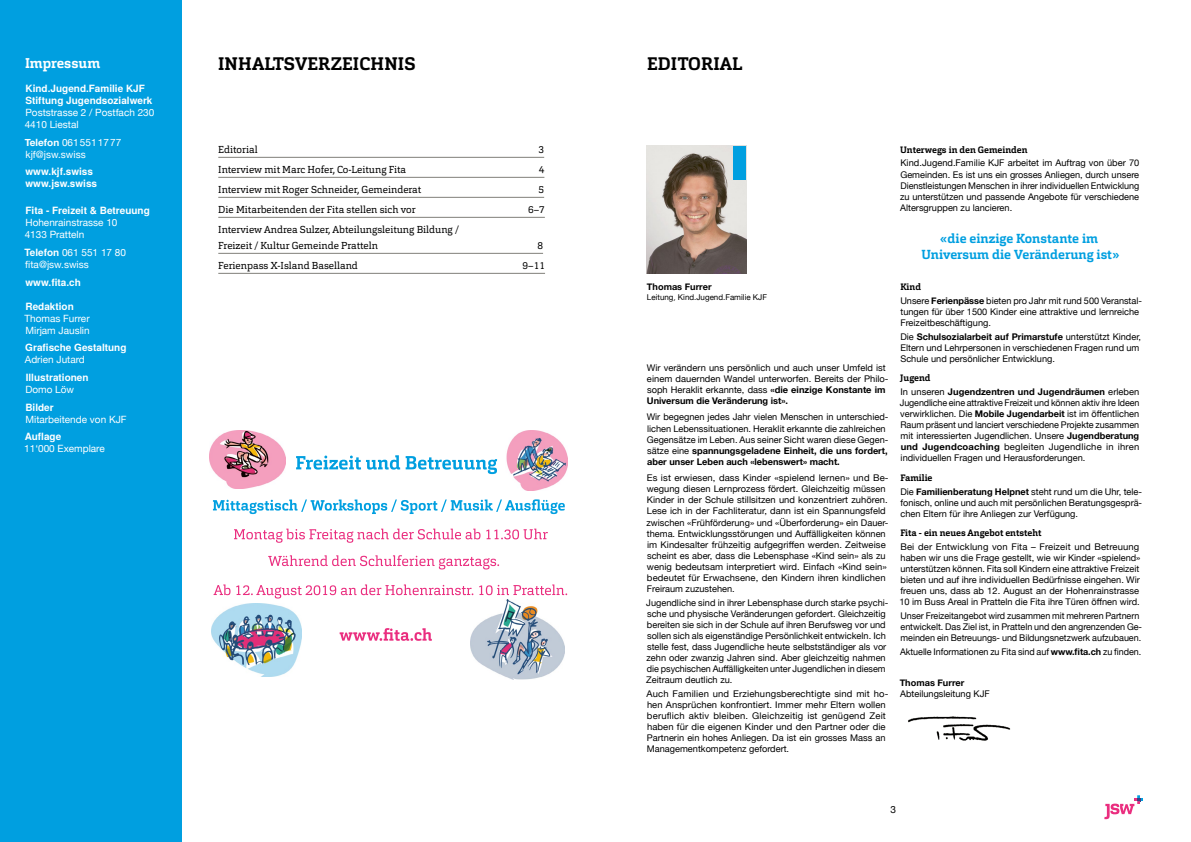
<style>
.page{position:relative;width:1191px;height:842px;background:#fff}
.page>*{position:absolute;margin:0;border:0;box-sizing:border-box;transform-origin:0 0}
.t1{font:700 18px "Cargan";letter-spacing:.005em;color:#000}
.t2{font:700 14px "Cargan";color:#fff}
.t3{font:700 13px/15.6px "Cargan";color:#009fe0;text-align:center}
.t4{font:10px/16px "Cargan";color:#000}
.t5{font:10px/12px "Helvetica Neue";color:#fff}
.t6{font:700 10px/12px "Te X Gyre Heros";color:#fff}
.t7{font:10px "Helvetica Neue";color:#000}
.t8{font:9.2px/11px "Helvetica Neue";color:#000}
.t9{font:700 9.2px "Cargan";color:#000}
.t10{font:700 9.2px "Helvetica Neue";color:#000}
.t11{font:8px "Helvetica Neue";color:#000}
.s1{font-weight:700}
.s2{font-family:"Te X Gyre Heros";font-weight:700}
.s3{font-family:"Univers LT Std";font-weight:300;font-style:italic;font-stretch:condensed;font-size:10px}
</style>
<div class="page">
<svg style="left:1104px;top:795px;width:38px;height:24px"></svg>
<div style="left:0;top:0;width:182px;height:842px;background:#009fe0"></div>
<img style="left:908px;top:716px;width:103px;height:25px">
<hr style="left:218px;top:157px;width:326px;height:1px;background:#81807a">
<hr style="left:218px;top:177px;width:326px;height:1px;background:#81807a">
<hr style="left:218px;top:197px;width:326px;height:1px;background:#81807a">
<hr style="left:218px;top:217px;width:327px;height:1px;background:#81807a">
<hr style="left:218px;top:253px;width:325px;height:1px;background:#81807a">
<hr style="left:218px;top:273px;width:327px;height:1px;background:#81807a">
<img style="left:647px;top:146px;width:99px;height:127px">
<div style="left:733px;top:146px;width:13px;height:34px;background:#009fe0"></div>
<img style="left:470px;top:600px;width:94px;height:80px">
<img style="left:210px;top:430px;width:76px;height:58px">
<img style="left:506px;top:430px;width:61px;height:61px">
<svg style="left:214px;top:584px;width:16px;height:11px"></svg>
<svg style="left:236px;top:584px;width:237px;height:14px"></svg>
<svg style="left:479px;top:584px;width:88px;height:11px"></svg>
<svg style="left:234px;top:529px;width:246px;height:14px"></svg>
<svg style="left:486px;top:529px;width:62px;height:10px"></svg>
<svg style="left:268px;top:555px;width:231px;height:14px"></svg>
<svg style="left:296px;top:455px;width:104px;height:15px"></svg>
<svg style="left:406px;top:456px;width:91px;height:18px"></svg>
<img style="left:211px;top:604px;width:90px;height:72px">
<svg style="left:339px;top:628px;width:93px;height:13px"></svg>
<svg style="left:213px;top:499px;width:352px;height:15px"></svg>
<h2 class="t2" style="left:25px;top:54px;width:77px">Impressum</h2>
<p class="t6" style="left:25px;top:82px;width:128px">Kind.Jugend.Familie KJF<br>Stiftung Jugendsozialwerk</p>
<p class="t5" style="left:25px;top:107px;width:131px">Poststrasse 2 / Postfach 230<br>4410 Liestal</p>
<p class="t5" style="left:25px;top:137px;width:98px"><span class="s1">Telefon</span> 0615511777 kjf@jsw.swiss</p>
<p class="t6" style="left:25px;top:165px;width:73px">www.kjf.swiss www.jsw.swiss</p>
<p class="t6" style="left:25px;top:204px;width:126px">Fita - Freizeit &amp; Betreuung</p>
<p class="t5" style="left:25px;top:217px;width:94px">Hohenrainstrasse 10<br>4133 Pratteln</p>
<p class="t5" style="left:25px;top:247px;width:103px"><span class="s2">Telefon</span> 061 551 17 80 fita@jsw.swiss</p>
<p class="t6" style="left:25px;top:276px;width:57px">www.fita.ch</p>
<p class="t6" style="left:25px;top:300px;width:50px">Redaktion</p>
<p class="t5" style="left:24px;top:313px;width:67px">Thomas Furrer<br>Mirjam Jauslin</p>
<p class="t6" style="left:25px;top:341px;width:103px">Grafische Gestaltung</p>
<p class="t5" style="left:25px;top:354px;width:62px">Adrien Jutard</p>
<p class="t6" style="left:26px;top:371px;width:64px">Illustrationen</p>
<p class="t5" style="left:25px;top:384px;width:50px">Domo Löw</p>
<p class="t6" style="left:25px;top:401px;width:30px">Bilder</p>
<p class="t5" style="left:25px;top:414px;width:103px">Mitarbeitende von KJF</p>
<p class="t6" style="left:25px;top:430px;width:38px">Auflage</p>
<p class="t5" style="left:24px;top:443px;width:82px">11‘000 Exemplare</p>
<h1 class="t1" style="left:218px;top:52px;width:199px">INHALTSVERZEICHNIS</h1>
<h1 class="t1" style="left:647px;top:52px;width:97px">EDITORIAL</h1>
<p class="t4" style="left:218px;top:142px;width:41px">Editorial</p>
<p class="t4" style="left:538px;top:142px;width:7px">3</p>
<p class="t4" style="left:218px;top:162px;width:189px">Interview mit Marc Hofer, Co-Leitung Fita</p>
<p class="t4" style="left:539px;top:162px;width:7px">4</p>
<p class="t4" style="left:218px;top:182px;width:204px">Interview mit Roger Schneider, Gemeinderat</p>
<p class="t4" style="left:538px;top:182px;width:7px">5</p>
<p class="t4" style="left:218px;top:202px;width:199px">Die Mitarbeitenden der Fita stellen sich vor</p>
<p class="t4" style="left:528px;top:202px;width:18px">6–7</p>
<p class="t4" style="left:218px;top:222px;width:242px">Interview Andrea Sulzer, Abteilungsleitung Bildung /<br>Freizeit / Kultur Gemeinde Pratteln</p>
<p class="t4" style="left:537px;top:238px;width:7px">8</p>
<p class="t4" style="left:218px;top:258px;width:141px">Ferienpass X-Island Baselland</p>
<p class="t4" style="left:522px;top:258px;width:24px">9–11</p>
<p class="t10" style="left:647px;top:280px;width:66px">Thomas Furrer</p>
<p class="t11" style="left:647px;top:292px;width:122px">Leitung<span class="s3">,</span> Kind.Jugend.Familie KJF</p>
<p class="t8" style="left:646px;top:362px;width:243px">Wir verändern uns persönlich und auch unser Umfeld ist einem dauernden Wandel unterworfen. Bereits der Philo&shy;soph Heraklit erkannte, dass <span class="s1">«die einzige Konstante im Universum die Veränderung ist».</span></p>
<p class="t8" style="left:646px;top:412px;width:243px">Wir begegnen jedes Jahr vielen Menschen in unterschied&shy;lichen Lebenssituationen. Heraklit erkannte die zahlreichen Gegensätze im Leben. Aus seiner Sicht waren diese Gegen&shy;sätze eine <span class="s1">spannungsgeladene Einheit, die uns fordert, aber unser Leben auch «lebenswert» macht.</span></p>
<p class="t8" style="left:646px;top:473px;width:243px">Es ist erwiesen, dass Kinder «spielend lernen» und Be&shy;wegung diesen Lernprozess fördert. Gleichzeitig müssen Kinder in der Schule stillsitzen und konzentriert zuhören.<br>Lese ich in der Fachliteratur, dann ist ein Spannungsfeld zwischen «Frühförderung» und «Überforderung» ein Dauer&shy;thema. Entwicklungsstörungen und Auffälligkeiten können im Kindesalter frühzeitig aufgegriffen werden. Zeitweise scheint es aber, dass die Lebensphase «Kind sein» als zu wenig bedeutsam interpretiert wird. Einfach «Kind sein» bedeutet für Erwachsene, den Kindern ihren kindlichen Freiraum zuzustehen.</p>
<p class="t8" style="left:646px;top:597px;width:244px">Jugendliche sind in ihrer Lebensphase durch starke psychi&shy;sche und physische Veränderungen gefordert. Gleichzeitig bereiten sie sich in der Schule auf ihren Berufsweg vor und sollen sich als eigenständige Persönlichkeit entwickeln. Ich stelle fest, dass Jugendliche heute selbstständiger als vor zehn oder zwanzig Jahren sind. Aber gleichzeitig nahmen die psychischen Auffälligkeiten unter Jugendlichen in diesem Zeitraum deutlich zu.</p>
<p class="t8" style="left:646px;top:688px;width:243px">Auch Familien und Erziehungsberechtigte sind mit ho&shy;hen Ansprüchen konfrontiert. Immer mehr Eltern wollen beruflich aktiv bleiben. Gleichzeitig ist genügend Zeit haben für die eigenen Kinder und den Partner oder die Partnerin ein hohes Anliegen. Da ist ein grosses Mass an Managementkompetenz gefordert.</p>
<p class="t9" style="left:900px;top:143px;width:129px">Unterwegs in den Gemeinden</p>
<p class="t8" style="left:900px;top:158px;width:241px;text-align:justify">Kind.Jugend.Familie KJF arbeitet im Auftrag von über 70<br>Gemeinden. Es ist uns ein grosses Anliegen, durch unsere Dienstleistungen Menschen in ihrer individuellen Entwicklung zu unterstützen und passende Angebote für verschiedene Altersgruppen zu lancieren.</p>
<h3 class="t3" style="left:921px;top:231px;width:199px">«die einzige Konstante im<br>Universum die Veränderung ist»</h3>
<p class="t9" style="left:900px;top:281px;width:22px">Kind</p>
<p class="t8" style="left:900px;top:295px;width:243px">Unsere <span class="s1">Ferienpässe</span> bieten pro Jahr mit rund 500 Veranstal&shy;tungen für über 1500 Kinder eine attraktive und lernreiche<br>Freizeitbeschäftigung.</p>
<p class="t8" style="left:900px;top:331px;width:242px">Die <span class="s1">Schulsozialarbeit auf Primarstufe</span> unterstützt Kinder,<br>Eltern und Lehrpersonen in verschiedenen Fragen rund um<br>Schule und persönlicher Entwicklung.</p>
<p class="t9" style="left:900px;top:372px;width:32px">Jugend</p>
<p class="t8" style="left:900px;top:387px;width:241px;text-align:justify">In unseren <span class="s1">Jugendzentren und Jugendräumen</span> erleben Jugendliche eine attraktive Freizeit und können aktiv ihre Ideen verwirklichen. Die <span class="s1">Mobile Jugendarbeit</span> ist im öffentlichen Raum präsent und lanciert verschiedene Projekte zusammen mit interessierten Jugendlichen. Unsere <span class="s1">Jugendberatung und Jugendcoaching</span> begleiten Jugendliche in ihren individuellen Fragen und Herausforderungen.</p>
<p class="t9" style="left:900px;top:472px;width:34px">Familie</p>
<p class="t8" style="left:900px;top:486px;width:243px;text-align:justify">Die <span class="s1">Familienberatung Helpnet</span> steht rund um die Uhr, tele&shy;fonisch, online und auch mit persönlichen Beratungsgesprä&shy;chen Eltern für ihre Anliegen zur Verfügung.</p>
<p class="t9" style="left:900px;top:527px;width:142px">Fita - ein neues Angebot entsteht</p>
<p class="t8" style="left:899px;top:542px;width:243px">Bei der Entwicklung von Fita – Freizeit und Betreuung haben wir uns die Frage gestellt, wie wir Kinder «spielend» unterstützen können. Fita soll Kindern eine attraktive Freizeit bieten und auf ihre individuellen Bedürfnisse eingehen. Wir freuen uns, dass ab 12. August an der Hohenrainstrasse 10 im Buss Areal in Pratteln die Fita ihre Türen öffnen wird.</p>
<p class="t8" style="left:900px;top:611px;width:243px">Unser Freizeitangebot wird zusammen mit mehreren Partnern entwickelt. Das Ziel ist, in Pratteln und den angrenzenden Ge&shy;meinden ein Betreuungs- und Bildungsnetzwerk aufzubauen.</p>
<p class="t8" style="left:900px;top:647px;width:243px">Aktuelle Informationen zu Fita sind auf <span class="s1">www.fita.ch</span> zu finden.</p>
<p class="t10" style="left:899px;top:675px;width:66px">Thomas Furrer</p>
<p class="t8" style="left:900px;top:689px;width:91px">Abteilungsleitung KJF</p>
<p class="t7" style="left:890px;top:802px;width:7px">3</p>
</div>
